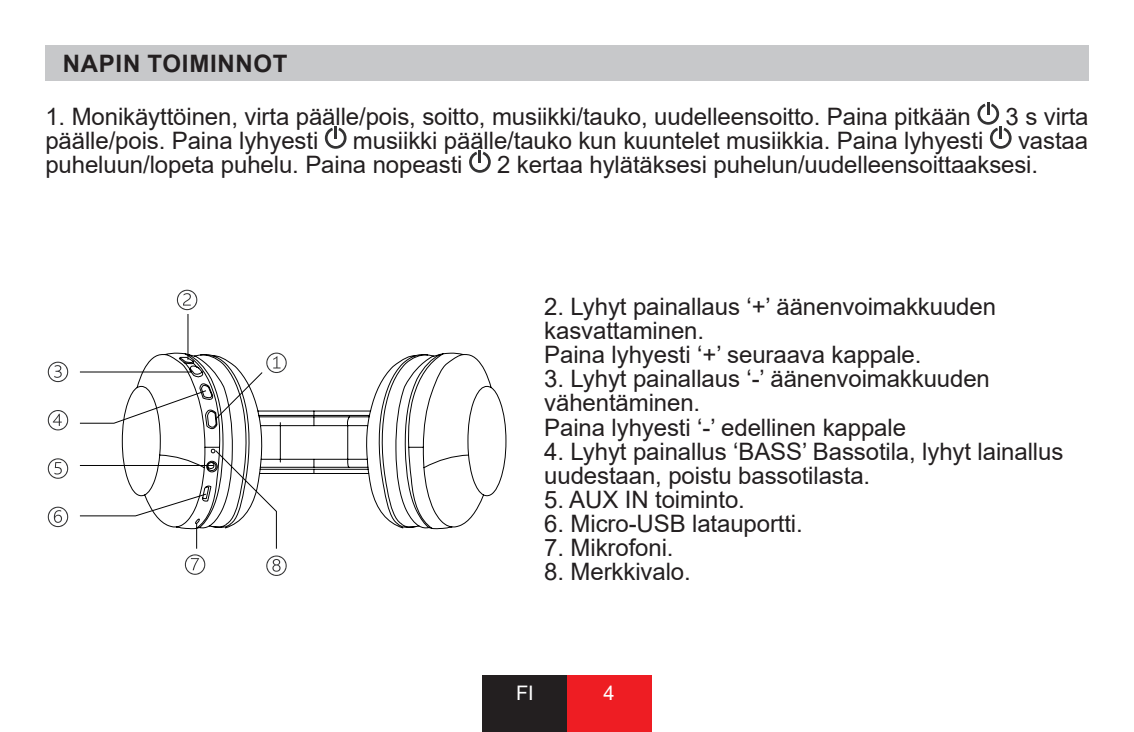
<style>
.page{position:relative;width:1134px;height:732px;background:#fff}
.page>*{position:absolute;margin:0;border:0;box-sizing:border-box;transform-origin:0 0}
.t1{font:24px/24px "Arial";letter-spacing:-.005em;color:#231f20}
.t2{font:700 24px "Arial";letter-spacing:.03em;color:#231f20}
.t3{font:20px "Arial";color:#fff}
</style>
<div class="page">
<div style="left:483px;top:675px;width:84px;height:56px;background:#231f20"></div>
<div style="left:567px;top:675px;width:84px;height:56px;background:#ee1d23"></div>
<div style="left:45px;top:45px;width:1044px;height:36px;background:#c7c8ca"></div>
<svg style="left:325px;top:126px;width:22px;height:23px"></svg>
<svg style="left:977px;top:102px;width:34px;height:47px"></svg>
<svg style="left:469px;top:150px;width:22px;height:23px"></svg>
<svg style="left:177px;top:289px;width:20px;height:21px"></svg>
<svg style="left:48px;top:361px;width:20px;height:21px"></svg>
<svg style="left:48px;top:410px;width:20px;height:20px"></svg>
<svg style="left:48px;top:458px;width:20px;height:20px"></svg>
<svg style="left:48px;top:506px;width:20px;height:21px"></svg>
<svg style="left:185px;top:554px;width:20px;height:20px"></svg>
<svg style="left:266px;top:555px;width:21px;height:20px"></svg>
<svg style="left:277px;top:352px;width:230px;height:178px"></svg>
<svg style="left:79px;top:314px;width:198px;height:235px"></svg>
<p class="t2" style="left:63px;top:47px;width:226px">NAPIN TOIMINNOT</p>
<p class="t1" style="left:45px;top:104px;width:927px">1. Monikäyttöinen, virta päälle/pois, soitto, musiikki/tauko, uudelleensoitto. Paina pitkään</p>
<p class="t1" style="left:1005px;top:104px;width:85px">3 s virta</p>
<p class="t1" style="left:45px;top:128px;width:274px">päälle/pois. Paina lyhyesti</p>
<p class="t1" style="left:353px;top:128px;width:632px">musiikki päälle/tauko kun kuuntelet musiikkia. Paina lyhyesti</p>
<p class="t1" style="left:1018px;top:128px;width:72px">vastaa</p>
<p class="t1" style="left:45px;top:152px;width:419px">puheluun/lopeta puhelu. Paina nopeasti</p>
<p class="t1" style="left:497px;top:152px;width:542px">2 kertaa hylätäksesi puhelun/uudelleensoittaaksesi.</p>
<p class="t1" style="left:544px;top:295px;width:453px">2. Lyhyt painallaus ‘+’ äänenvoimakkuuden kasvattaminen.</p>
<p class="t1" style="left:544px;top:343px;width:379px">Paina lyhyesti ‘+’ seuraava kappale.</p>
<p class="t1" style="left:544px;top:367px;width:447px">3. Lyhyt painallaus ‘-’ äänenvoimakkuuden vähentäminen.</p>
<p class="t1" style="left:544px;top:415px;width:363px">Paina lyhyesti ‘-’ edellinen kappale</p>
<p class="t1" style="left:544px;top:439px;width:520px">4. Lyhyt painallus ‘BASS’ Bassotila, lyhyt lainallus uudestaan, poistu bassotilasta.</p>
<p class="t1" style="left:544px;top:487px;width:202px">5. AUX IN toiminto.</p>
<p class="t1" style="left:544px;top:511px;width:260px">6. Micro-USB latauportti.</p>
<p class="t1" style="left:544px;top:535px;width:131px">7. Mikrofoni.</p>
<p class="t1" style="left:544px;top:559px;width:148px">8. Merkkivalo.</p>
<p class="t3" style="left:516px;top:679px;width:19px">FI</p>
<p class="t3" style="left:603px;top:679px;width:13px">4</p>
</div>
